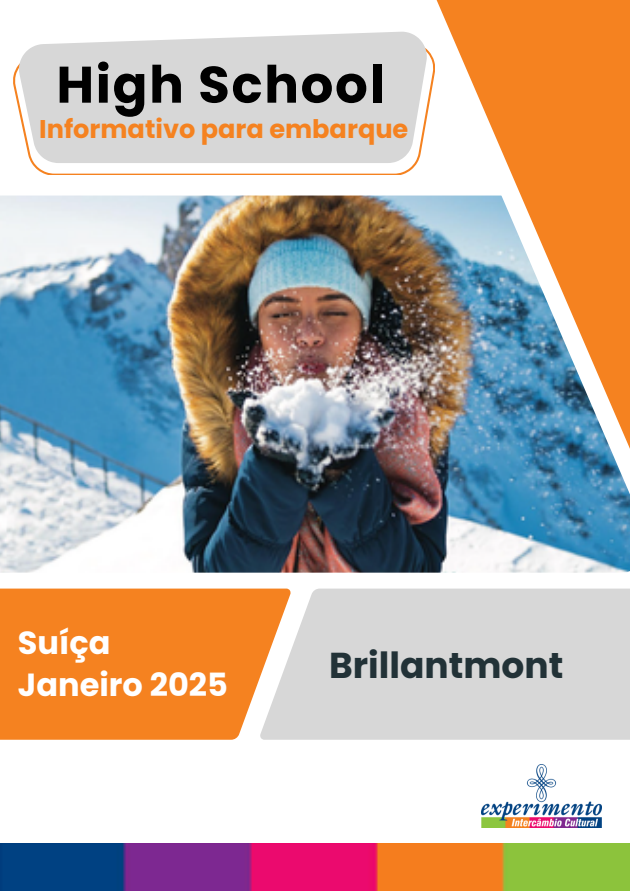
<style>
.page{position:relative;width:630px;height:891px;background:#fff}
.page>*{position:absolute;margin:0;border:0;box-sizing:border-box;transform-origin:0 0}
.t1{font:700 51.2px "Poppins";letter-spacing:.035em;color:#000}
.t2{font:700 36px "Poppins";color:#223237}
.t3{font:700 32px/42.8px "Poppins";color:#fff}
.t4{font:700 25.6px "Poppins";color:#f58220}
</style>
<div class="page">
<div style="left:291px;top:589px;width:339px;height:151px;background:#d7d7d7"></div>
<div style="left:0;top:589px;width:291px;height:151px;background:#f58220"></div>
<img style="left:481px;top:764px;width:120px;height:63px">
<svg style="left:13px;top:64px;width:404px;height:111px"></svg>
<svg style="left:19px;top:32px;width:407px;height:131px;fill:#d7d7d7"></svg>
<img style="left:0;top:196px;width:426px;height:377px">
<img style="left:426px;top:48px;width:204px;height:577px">
<svg style="left:437px;top:1px;width:193px;height:579px"></svg>
<img style="left:0;top:844px;width:630px;height:47px">
<p class="t1" style="left:56px;top:49px;width:330px">High School</p>
<p class="t4" style="left:39px;top:111px;width:371px">Informativo para embarque</p>
<p class="t3" style="left:18px;top:621px;width:212px">Suíça<br>Janeiro 2025</p>
<h1 class="t2" style="left:329px;top:640px;width:236px">Brillantmont</h1>
</div>
